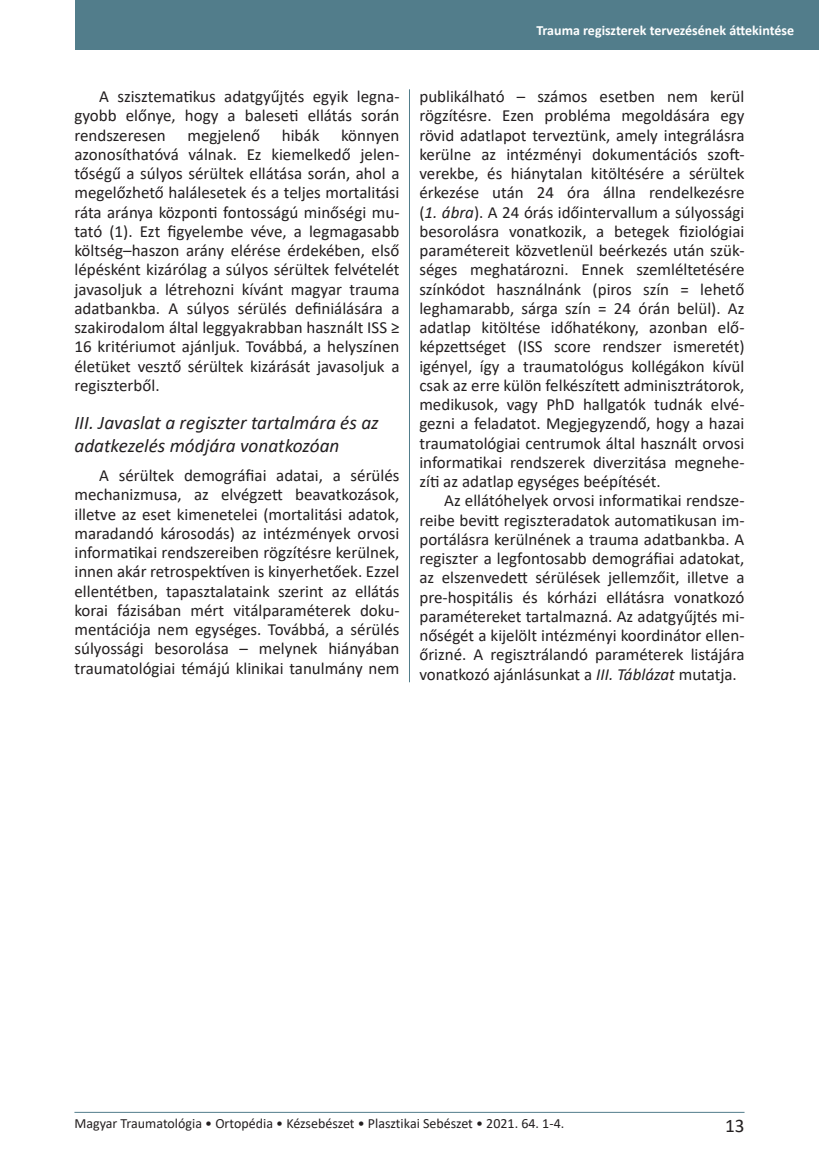
<style>
.page{position:relative;width:819px;height:1176px;background:#fff}
.page>*{position:absolute;margin:0;border:0;box-sizing:border-box;transform-origin:0 0}
.Címsor_2{font:italic 19.25px/23.1px "Calibri";color:#231f20}
.t1{font:19.25px "Calibri";color:#231f20}
.Alapbekezdés_2_hasáb{font:16.97px/19.2px "Calibri";color:#231f20;text-align:justify}
.t2{font:14px "Calibri";color:#231f20}
.t3{font:700 14px "Calibri";color:#fff}
.s1{font-style:italic}
</style>
<div class="page">
<hr style="left:409px;top:89px;width:1px;height:997px;background:#527d8b">
<div style="left:75px;top:0;width:744px;height:50px;background:#527d8b"></div>
<div style="left:402px;top:682px;width:17px;height:417px;background:#fff"></div>
<hr style="left:74px;top:1112px;width:670px;height:1px;background:#527d8b">
<p class="t3" style="left:536px;top:20px;width:259px">Trauma regiszterek tervezésének áttekintése</p>
<p class="Alapbekezdés_2_hasáb" style="left:74px;top:86px;width:326px;text-indent:25px">A szisztematikus adatgyűjtés egyik legna&shy;gyobb előnye, hogy a baleseti ellátás során rendszeresen</p>
<p class="Alapbekezdés_2_hasáb" style="left:187px;top:125px;width:74px">megjelenő</p>
<p class="Alapbekezdés_2_hasáb" style="left:282px;top:125px;width:39px">hibák</p>
<p class="Alapbekezdés_2_hasáb" style="left:74px;top:125px;width:326px;text-indent:266px">könnyen azonosíthatóvá válnak. Ez kiemelkedő jelen&shy;tőségű a súlyos sérültek ellátása során, ahol a megelőzhető halálesetek és a teljes mortalitási ráta aránya központi fontosságú minőségi mu&shy;tató (1). Ezt figyelembe véve, a legmagasabb költség–haszon arány elérése érdekében, első lépésként kizárólag a súlyos sérültek felvételét javasoljuk a létrehozni kívánt magyar trauma adatbankba. A súlyos sérülés definiálására a szakirodalom által leggyakrabban használt ISS ≥ 16 kritériumot ajánljuk. Továbbá, a helyszínen életüket vesztő sérültek kizárását javasoljuk a regiszterből.</p>
<p class="Címsor_2" style="left:74px;top:410px;width:306px">III. Javaslat a regiszter tartalmára és az adatkezelés módjára vonatkozóan</p>
<p class="Alapbekezdés_2_hasáb" style="left:74px;top:465px;width:326px;text-indent:25px">A sérültek demográfiai adatai, a sérülés mechanizmusa, az elvégzett beavatkozások, illetve az eset kimenetelei (mortalitási adatok, maradandó károsodás) az intézmények orvosi informatikai rendszereiben rögzítésre kerülnek, innen akár retrospektíven is kinyerhetőek. Ezzel ellentétben, tapasztalataink szerint az ellátás korai fázisában mért vitálparaméterek doku&shy;mentációja nem egységes. Továbbá, a sérülés súlyossági besorolása – melynek hiányában traumatológiai témájú klinikai tanulmány nem</p>
<p class="Alapbekezdés_2_hasáb" style="left:419px;top:86px;width:326px">publikálható – számos esetben nem kerül rögzítésre. Ezen probléma megoldására egy rövid adatlapot terveztünk, amely integrálásra kerülne az intézményi dokumentációs szoft&shy;verekbe, és hiánytalan kitöltésére a sérültek érkezése után 24 óra állna rendelkezésre (<span class="s1">1. ábra</span>). A 24 órás időintervallum a súlyossági besorolásra vonatkozik, a betegek fiziológiai paramétereit közvetlenül beérkezés után szük&shy;séges meghatározni. Ennek szemléltetésére színkódot használnánk (piros szín = lehető leghamarabb, sárga szín = 24 órán belül). Az adatlap kitöltése időhatékony, azonban elő&shy;képzettséget (ISS score rendszer ismeretét) igényel, így a traumatológus kollégákon kívül csak az erre külön felkészített adminisztrátorok, medikusok, vagy PhD hallgatók tudnák elvé&shy;gezni a feladatot. Megjegyzendő, hogy a hazai traumatológiai centrumok által használt orvosi informatikai rendszerek diverzitása megnehe&shy;zíti az adatlap egységes beépítését.</p>
<p class="Alapbekezdés_2_hasáb" style="left:419px;top:491px;width:326px;text-indent:25px">Az ellátóhelyek orvosi informatikai rendsze&shy;reibe bevitt regiszteradatok automatikusan im&shy;portálásra kerülnének a trauma adatbankba. A regiszter a legfontosabb demográfiai adatokat, az elszenvedett sérülések jellemzőit, illetve a pre-hospitális és kórházi ellátásra vonatkozó paramétereket tartalmazná. Az adatgyűjtés mi&shy;nőségét a kijelölt intézményi koordinátor ellen&shy;őrizné. A regisztrálandó paraméterek listájára vonatkozó ajánlásunkat a <span class="s1">III. Táblázat</span> mutatja.</p>
<p class="t2" style="left:74px;top:1113px;width:491px">Magyar Traumatológia • Ortopédia • Kézsebészet • Plasztikai Sebészet • 2021. 64. 1-4.</p>
<p class="t1" style="left:725px;top:1112px;width:21px">13</p>
</div>
